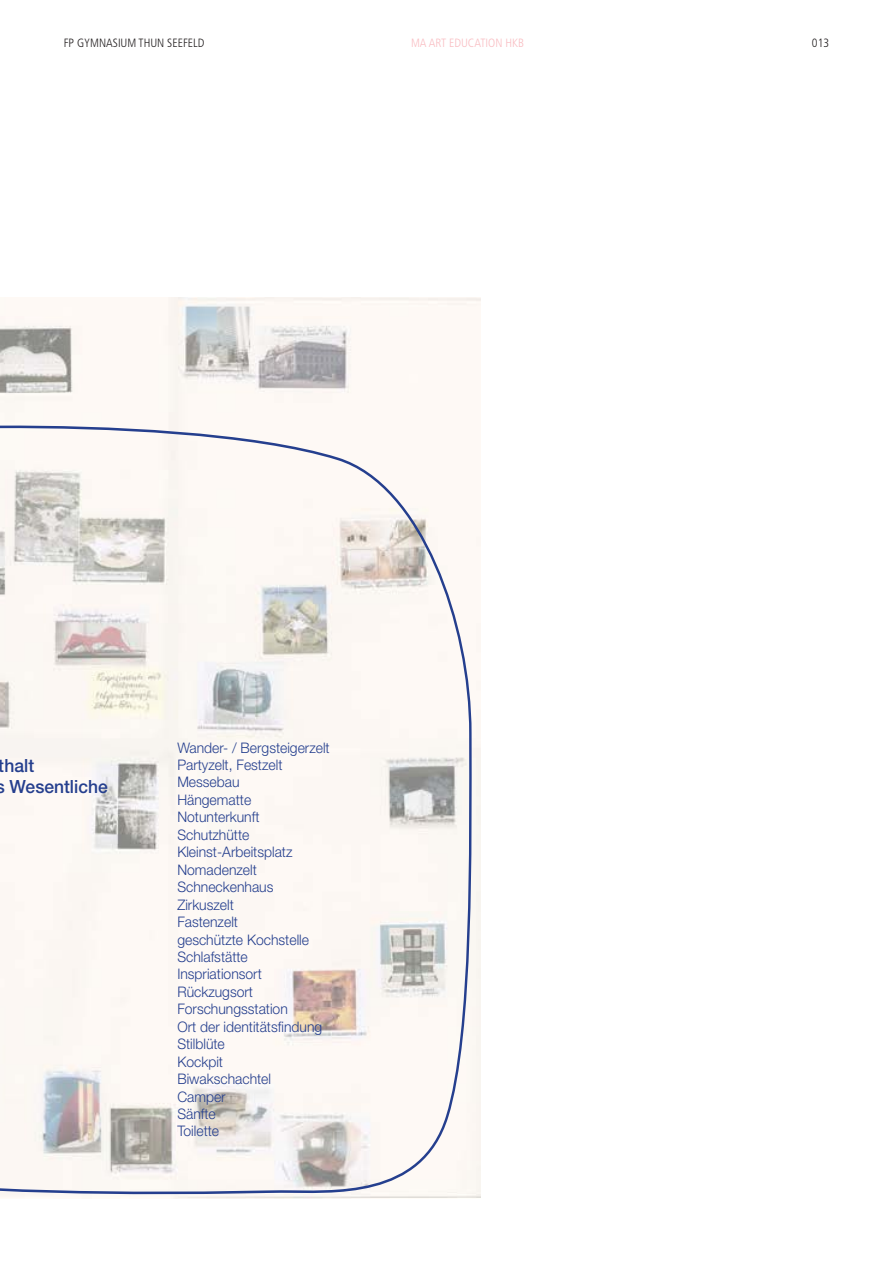
<style>
.page{position:relative;width:893px;height:1263px;background:#fff}
.page>*{position:absolute;margin:0;border:0;box-sizing:border-box;transform-origin:0 0}
.t1{font:500 18.15px/21.9px "Helvetica Neue LT";color:#253f8e;scale:.96 1}
.t2{font:300 14.55px/17.4px "Helvetica Neue LT";color:#253f8e;scale:.96 1}
.t3{font:300 condensed 12px "Frutiger";color:#231f20}
.t4{font:300 condensed 12px "Frutiger";color:#f9bdc2}
</style>
<div class="page">
<img style="left:0;top:298px;width:480px;height:900px">
<svg style="left:0;top:424px;width:473px;height:775px"></svg>
<p class="t3" style="left:64px;top:36px;width:142px">FP GYMNASIUM THUN SEEFELD</p>
<p class="t4" style="left:411px;top:36px;width:114px">MA ART EDUCATION HKB</p>
<p class="t3" style="left:812px;top:36px;width:19px">013</p>
<p class="t1" style="left:-4px;top:754px;width:118px">thalt<br>s Wesentliche</p>
<p class="t2" style="left:177px;top:738px;width:160px">Wander- / Bergsteigerzelt<br>Partyzelt, Festzelt<br>Messebau<br>Hängematte<br>Notunterkunft<br>Schutzhütte<br>Kleinst-Arbeitsplatz<br>Nomadenzelt<br>Schneckenhaus<br>Zirkuszelt<br>Fastenzelt<br>geschützte Kochstelle<br>Schlafstätte<br>Inspriationsort<br>Rückzugsort<br>Forschungsstation<br>Ort der identitätsfindung<br>Stilblüte<br>Kockpit<br>Biwakschachtel<br>Camper<br>Sänfte<br>Toilette</p>
</div>
